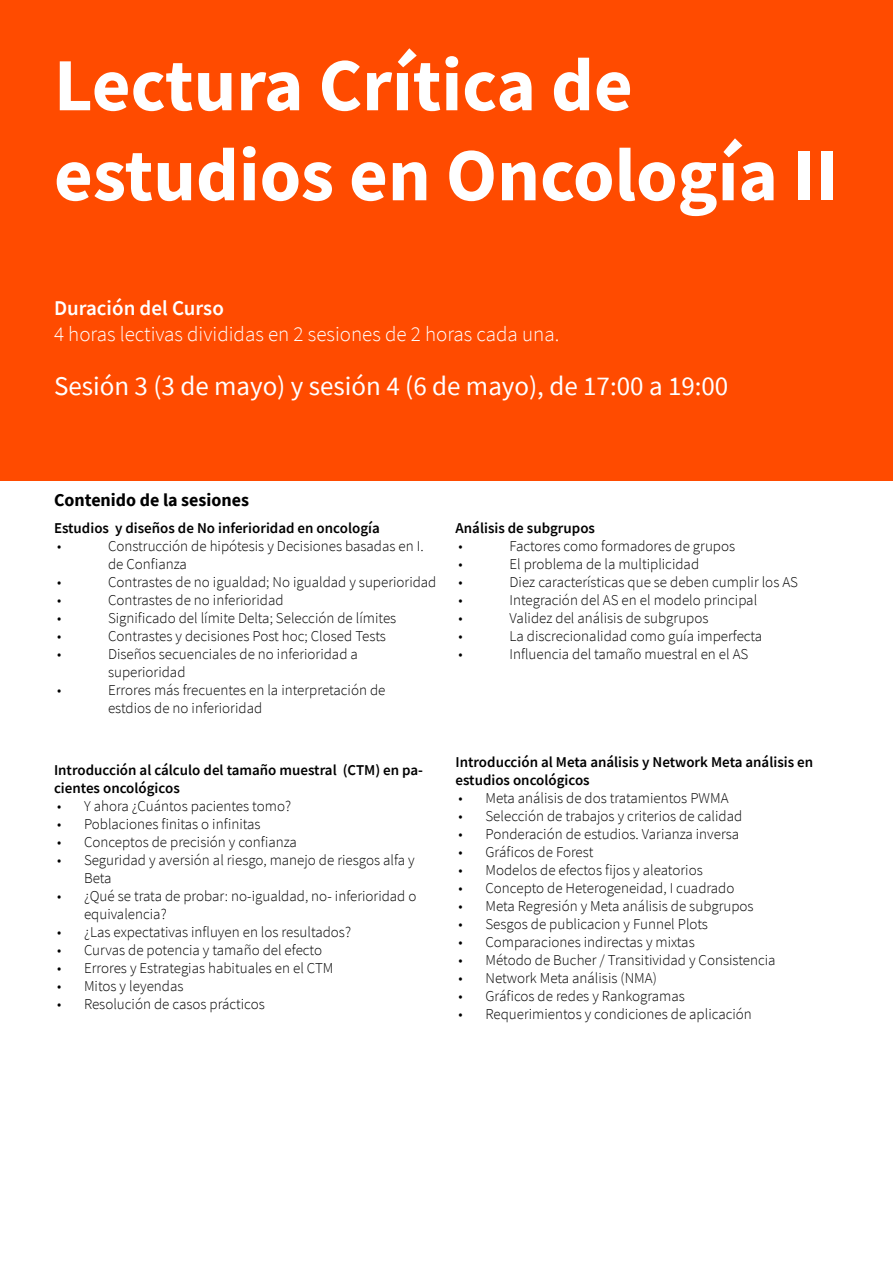
<style>
.page{position:relative;width:893px;height:1263px;background:#fff}
.page>*{position:absolute;margin:0;border:0;box-sizing:border-box;transform-origin:0 0}
.Titulo_int{font:700 75px "Source Sans Pro";color:#fff}
.t1{font:27px "Source Sans Pro";color:#fff}
.t2{font:300 21px "Source Sans Pro";color:#fff}
.t3{font:600 21px "Source Sans Pro";color:#fff}
.t4{font:700 18px "Source Sans Pro";color:#000}
.t5{font:300 15px/18px "Source Sans Pro";color:#000}
.Subt_parrafo{font:600 15px/18px "Source Sans Pro";color:#000}
</style>
<div class="page">
<div style="left:0;top:0;width:893px;height:480px;background:#ff4b00"></div>
<p class="Titulo_int" style="left:54px;top:35px;width:580px">Lectura Crítica de</p>
<p class="Titulo_int" style="left:54px;top:125px;width:786px">estudios en Oncología II</p>
<p class="t3" style="left:54px;top:295px;width:171px">Duración del Curso</p>
<p class="t2" style="left:54px;top:321px;width:507px">4 horas lectivas divididas en 2 sesiones de 2 horas cada una.</p>
<p class="t1" style="left:54px;top:369px;width:676px">Sesión 3 (3 de mayo) y sesión 4 (6 de mayo), de 17:00 a 19:00</p>
<p class="t4" style="left:54px;top:488px;width:197px">Contenido de la sesiones</p>
<p class="Subt_parrafo" style="left:54px;top:519px;width:327px">Estudios y diseños de No inferioridad en oncología</p>
<p class="t5" style="left:57px;top:537px;width:6px">•</p>
<p class="t5" style="left:108px;top:537px;width:317px">Construcción de hipótesis y Decisiones basadas en I. de Confianza</p>
<p class="t5" style="left:57px;top:573px;width:6px">•</p>
<p class="t5" style="left:108px;top:573px;width:330px">Contrastes de no igualdad; No igualdad y superioridad</p>
<p class="t5" style="left:57px;top:591px;width:6px">•</p>
<p class="t5" style="left:108px;top:591px;width:177px">Contrastes de no inferioridad</p>
<p class="t5" style="left:57px;top:609px;width:6px">•</p>
<p class="t5" style="left:108px;top:609px;width:290px">Significado del límite Delta; Selección de límites</p>
<p class="t5" style="left:57px;top:627px;width:6px">•</p>
<p class="t5" style="left:108px;top:627px;width:279px">Contrastes y decisiones Post hoc; Closed Tests</p>
<p class="t5" style="left:57px;top:645px;width:6px">•</p>
<p class="t5" style="left:108px;top:645px;width:251px">Diseños secuenciales de no inferioridad a superioridad</p>
<p class="t5" style="left:57px;top:681px;width:6px">•</p>
<p class="t5" style="left:108px;top:681px;width:279px">Errores más frecuentes en la interpretación de estdios de no inferioridad</p>
<p class="Subt_parrafo" style="left:54px;top:760px;width:371px">Introducción al cálculo del tamaño muestral (CTM) en pa&shy;cientes oncológicos</p>
<p class="t5" style="left:57px;top:797px;width:236px">• Y ahora ¿Cuántos pacientes tomo?</p>
<p class="t5" style="left:57px;top:815px;width:205px">• Poblaciones finitas o infinitas</p>
<p class="t5" style="left:57px;top:833px;width:241px">• Conceptos de precisión y confianza</p>
<p class="t5" style="left:84px;top:851px;width:332px;text-indent:-27px">• Seguridad y aversión al riesgo, manejo de riesgos alfa y<br>Beta</p>
<p class="t5" style="left:84px;top:887px;width:334px;text-indent:-27px">• ¿Qué se trata de probar: no-igualdad, no- inferioridad o equivalencia?</p>
<p class="t5" style="left:57px;top:923px;width:295px">• ¿Las expectativas influyen en los resultados?</p>
<p class="t5" style="left:57px;top:941px;width:267px">• Curvas de potencia y tamaño del efecto</p>
<p class="t5" style="left:57px;top:959px;width:278px">• Errores y Estrategias habituales en el CTM</p>
<p class="t5" style="left:57px;top:977px;width:128px">• Mitos y leyendas</p>
<p class="t5" style="left:57px;top:995px;width:209px">• Resolución de casos prácticos</p>
<p class="Subt_parrafo" style="left:455px;top:519px;width:141px">Análisis de subgrupos</p>
<p class="t5" style="left:458px;top:537px;width:6px">•</p>
<p class="t5" style="left:509px;top:537px;width:227px">Factores como formadores de grupos</p>
<p class="t5" style="left:458px;top:555px;width:6px">•</p>
<p class="t5" style="left:509px;top:555px;width:191px">El problema de la multiplicidad</p>
<p class="t5" style="left:458px;top:573px;width:6px">•</p>
<p class="t5" style="left:509px;top:573px;width:290px">Diez características que se deben cumplir los AS</p>
<p class="t5" style="left:458px;top:591px;width:6px">•</p>
<p class="t5" style="left:509px;top:591px;width:249px">Integración del AS en el modelo principal</p>
<p class="t5" style="left:458px;top:609px;width:6px">•</p>
<p class="t5" style="left:509px;top:609px;width:201px">Validez del análisis de subgrupos</p>
<p class="t5" style="left:458px;top:627px;width:6px">•</p>
<p class="t5" style="left:509px;top:627px;width:254px">La discrecionalidad como guía imperfecta</p>
<p class="t5" style="left:458px;top:645px;width:6px">•</p>
<p class="t5" style="left:509px;top:645px;width:240px">Influencia del tamaño muestral en el AS</p>
<p class="Subt_parrafo" style="left:455px;top:753px;width:359px">Introducción al Meta análisis y Network Meta análisis en estudios oncológicos</p>
<p class="t5" style="left:458px;top:789px;width:272px">• Meta análisis de dos tratamientos PWMA</p>
<p class="t5" style="left:458px;top:807px;width:285px">• Selección de trabajos y criterios de calidad</p>
<p class="t5" style="left:458px;top:825px;width:282px">• Ponderación de estudios. Varianza inversa</p>
<p class="t5" style="left:458px;top:843px;width:136px">• Gráficos de Forest</p>
<p class="t5" style="left:458px;top:861px;width:246px">• Modelos de efectos fijos y aleatorios</p>
<p class="t5" style="left:458px;top:879px;width:277px">• Concepto de Heterogeneidad, I cuadrado</p>
<p class="t5" style="left:458px;top:897px;width:297px">• Meta Regresión y Meta análisis de subgrupos</p>
<p class="t5" style="left:458px;top:915px;width:251px">• Sesgos de publicacion y Funnel Plots</p>
<p class="t5" style="left:458px;top:933px;width:238px">• Comparaciones indirectas y mixtas</p>
<p class="t5" style="left:458px;top:951px;width:319px">• Método de Bucher / Transitividad y Consistencia</p>
<p class="t5" style="left:458px;top:969px;width:200px">• Network Meta análisis (NMA)</p>
<p class="t5" style="left:458px;top:987px;width:228px">• Gráficos de redes y Rankogramas</p>
<p class="t5" style="left:458px;top:1005px;width:295px">• Requerimientos y condiciones de aplicación</p>
</div>
